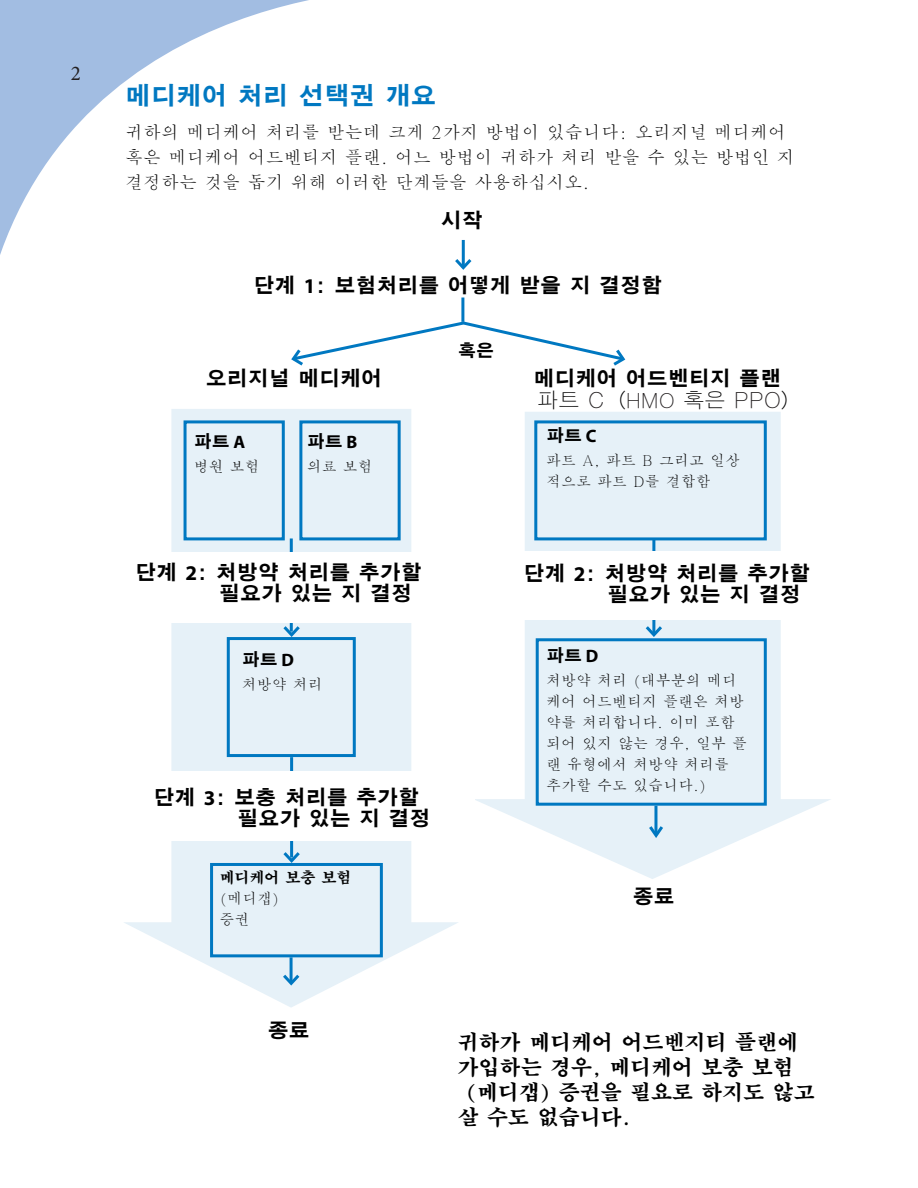
<style>
.page{position:relative;width:918px;height:1188px;background:#fff}
.page>*{position:absolute;margin:0;border:0;box-sizing:border-box;transform-origin:0 0}
.Paragraph_Style8{font:700 25.5px "SM Gothic Std";color:#0078c1}
.Paragraph_Style13{font:700 21px/21px "SM Gothic Std";color:#000}
.Paragraph_Style23{font:700 21px "SM Myungjo Std";color:#000}
.Paragraph_Style22{font:700 21px "SM Gothic Std";color:#000}
.Paragraph_Style2{font:700 21px "SM Gothic Std";color:#000}
.Paragraph_Style2-2{font:300 21px "SM Gothic Std";color:#000}
.Text{font:21px "Minion Pro";color:#231f20}
.Paragraph_Style21{font:300 18px/25.2px "SM Myungjo Std";color:#000}
.Paragraph_Style11{font:700 18px "SM Gothic Std";color:#000}
.Paragraph_Style2-3{font:700 18px "SM Gothic Std";color:#000}
.Paragraph_Style12{font:300 15px/21px "SM Myungjo Std";color:#000}
.Paragraph_Style12-2{font:700 15px "SM Myungjo Std";color:#000}
.s1{font-family:"Myriad Pro"}
.s2{color:#231f20}
.s3{font-size:19.5px;color:#231f20}
</style>
<div class="page">
<svg style="left:0;top:0;width:309px;height:255px"></svg>
<svg style="left:291px;top:320px;width:335px;height:46px"></svg>
<hr style="left:461px;top:298px;width:3px;height:24px;background:#0078c1">
<hr style="left:462px;top:240px;width:3px;height:28px;background:#0078c1">
<svg style="left:455px;top:256px;width:17px;height:14px"></svg>
<svg style="left:124px;top:409px;width:334px;height:599px;fill:#e6f1f8"></svg>
<svg style="left:475px;top:412px;width:356px;height:467px;fill:#e6f1f8"></svg>
<div style="left:184px;top:420px;width:101px;height:120px;border:3px solid #0078c1"></div>
<div style="left:299px;top:420px;width:102px;height:120px;border:3px solid #0078c1"></div>
<div style="left:210px;top:863px;width:173px;height:94px;border:3px solid #0078c1"></div>
<div style="left:227px;top:637px;width:129px;height:120px;border:3px solid #0078c1"></div>
<div style="left:534px;top:420px;width:233px;height:120px;border:3px solid #0078c1"></div>
<hr style="left:290px;top:757px;width:3px;height:101px;background:#0078c1">
<svg style="left:280px;top:849px;width:23px;height:16px"></svg>
<hr style="left:290px;top:538px;width:3px;height:94px;background:#0078c1">
<svg style="left:280px;top:623px;width:23px;height:16px"></svg>
<hr style="left:652px;top:540px;width:3px;height:93px;background:#0078c1">
<svg style="left:643px;top:623px;width:22px;height:15px"></svg>
<div style="left:132px;top:772px;width:333px;height:56px;background:#fff"></div>
<hr style="left:654px;top:806px;width:3px;height:28px;background:#0078c1">
<hr style="left:290px;top:957px;width:3px;height:26px;background:#0078c1">
<svg style="left:280px;top:971px;width:23px;height:17px"></svg>
<div style="left:536px;top:638px;width:231px;height:168px;border:3px solid #0078c1"></div>
<div style="left:132px;top:552px;width:333px;height:70px;background:#fff"></div>
<div style="left:153px;top:788px;width:322px;height:53px;background:#fff"></div>
<div style="left:523px;top:552px;width:314px;height:68px;background:#fff"></div>
<svg style="left:646px;top:823px;width:20px;height:18px"></svg>
<p class="Text" style="left:71px;top:59px;width:12px">2</p>
<p class="Paragraph_Style8" style="left:125px;top:82px;width:313px">메디케어 처리 선택권 개요</p>
<p class="Paragraph_Style21" style="left:125px;top:120px;width:671px">귀하의 메디케어 처리를 받는데 크게 2가지 방법이 있습니다: 오리지널 메디케어 혹은 메디케어 어드벤티지 플랜. 어느 방법이 귀하가 처리 받을 수 있는 방법인 지 결정하는 것을 돕기 위해 이러한 단계들을 사용하십시오.</p>
<p class="Paragraph_Style22" style="left:441px;top:210px;width:43px">시작</p>
<p class="Paragraph_Style22" style="left:254px;top:274px;width:410px">단계 <span class="s1">1</span>: 보험처리를 어떻게 받을 지 결정함</p>
<p class="Paragraph_Style2-3" style="left:458px;top:341px;width:37px">혹은</p>
<p class="Paragraph_Style2" style="left:206px;top:368px;width:178px">오리지널 메디케어</p>
<p class="Paragraph_Style2" style="left:533px;top:368px;width:249px">메디케어 어드벤티지 플랜</p>
<p class="Paragraph_Style11" style="left:194px;top:432px;width:53px">파트 <span class="s1">A</span></p>
<p class="Paragraph_Style12" style="left:194px;top:456px;width:67px">병원 보험</p>
<p class="Paragraph_Style11" style="left:307px;top:432px;width:52px">파트 <span class="s1">B</span></p>
<p class="Paragraph_Style12" style="left:307px;top:456px;width:67px">의료 보험</p>
<p class="Paragraph_Style13" style="left:219px;top:564px;width:204px;text-indent:-84px">단계 <span class="s1">2</span>: 처방약 처리를 추가할 필요가 있는 지 결정</p>
<p class="Paragraph_Style11" style="left:242px;top:650px;width:54px">파트 <span class="s1">D</span></p>
<p class="Paragraph_Style12" style="left:242px;top:674px;width:82px">처방약 처리</p>
<p class="Paragraph_Style13" style="left:237px;top:788px;width:195px;text-indent:-84px">단계 <span class="s1">3</span>: 보충 처리를 추가할 필요가 있는 지 결정</p>
<p class="Paragraph_Style12-2" style="left:220px;top:869px;width:133px">메디케어 보충 보험</p>
<p class="Paragraph_Style12" style="left:220px;top:889px;width:61px">(메디갭)</p>
<p class="Paragraph_Style12" style="left:220px;top:910px;width:31px">증권</p>
<p class="Paragraph_Style2-2" style="left:538px;top:389px;width:266px">파트 <span class="s2">C</span>（<span class="s3">HMO</span> 혹은 <span class="s2">PPO</span>）</p>
<p class="Paragraph_Style11" style="left:546px;top:426px;width:52px">파트 <span class="s1">C</span></p>
<p class="Paragraph_Style12" style="left:546px;top:451px;width:195px">파트 A, 파트 B 그리고 일상 적으로 파트 D를 결합함</p>
<p class="Paragraph_Style13" style="left:607px;top:564px;width:204px;text-indent:-84px">단계 <span class="s1">2</span>: 처방약 처리를 추가할 필요가 있는 지 결정</p>
<p class="Paragraph_Style11" style="left:546px;top:646px;width:54px">파트 <span class="s1">D</span></p>
<p class="Paragraph_Style12" style="left:546px;top:671px;width:202px">처방약 처리 (대부분의 메디 케어 어드벤티지 플랜은 처방 약를 처리합니다. 이미 포함 되어 있지 않는 경우, 일부 플 랜 유형에서 처방약 처리를 추가할 수도 있습니다.)</p>
<p class="Paragraph_Style13" style="left:633px;top:888px;width:43px">종료</p>
<p class="Paragraph_Style13" style="left:268px;top:1021px;width:43px">종료</p>
<p class="Paragraph_Style23" style="left:458px;top:1030px;width:342px">귀하가 메디케어 어드벤지티 플랜에</p>
<p class="Paragraph_Style23" style="left:458px;top:1056px;width:338px">가입하는 경우, 메디케어 보충 보험</p>
<p class="Paragraph_Style23" style="left:466px;top:1081px;width:350px">(메디갭) 증권을 필요로 하지도 않고</p>
<p class="Paragraph_Style23" style="left:458px;top:1106px;width:174px">살 수도 없습니다.</p>
</div>
